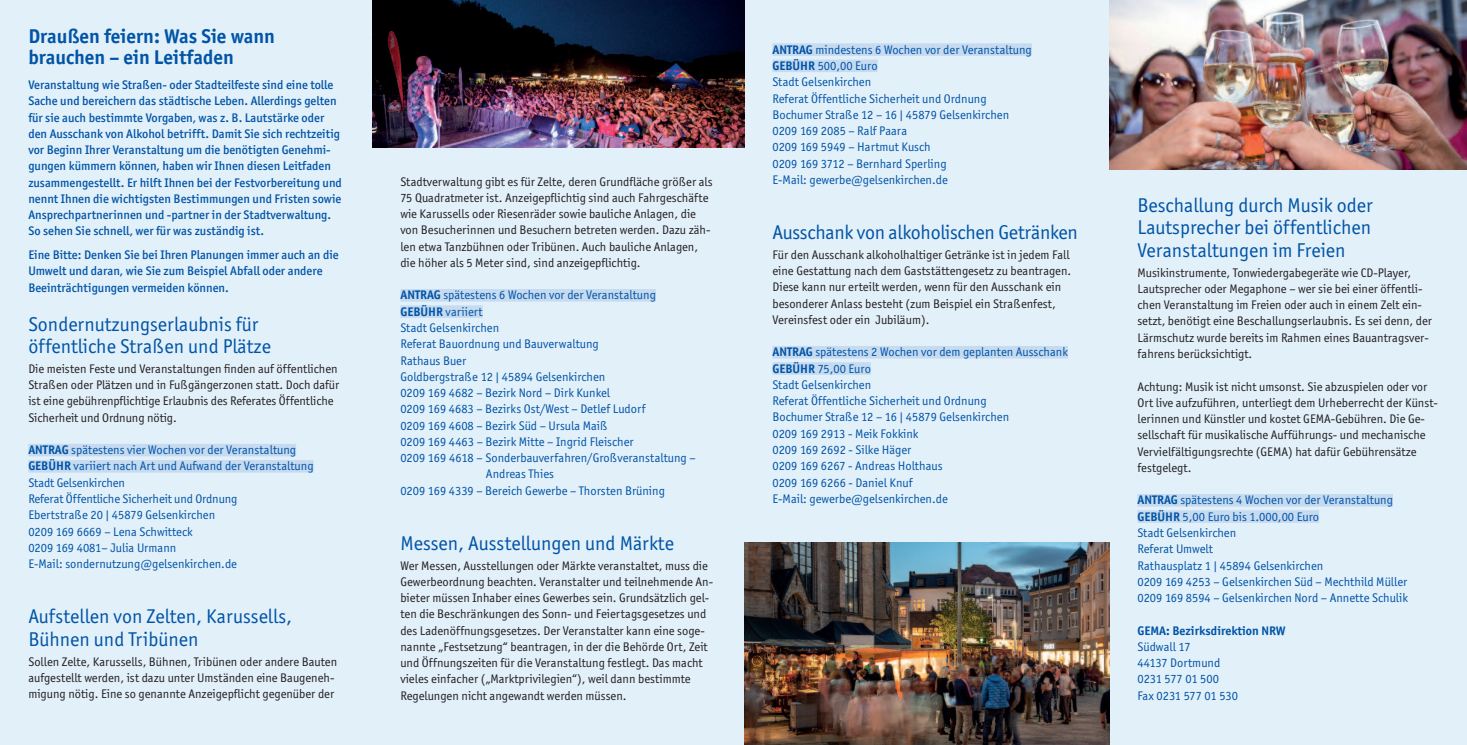
<style>
.page{position:relative;width:1467px;height:745px;background:#fff}
.page>*{position:absolute;margin:0;border:0;box-sizing:border-box;transform-origin:0 0}
.t1{font:20px/22.5px "Officina Sans ITC Std";color:#0154a6}
.t2{font:700 20px/21.2px "Officina Sans ITC Std";color:#0154a6}
.t3{font:12.5px/16.2px "Officina Sans ITC Std";color:#231f20}
.t4{font:12.5px/16.2px "Officina Sans ITC Std";color:#0154a6}
.t5{font:500 12.5px/16.2px "Officina Sans ITC Std";color:#0154a6}
.t6{font:700 12.5px "Officina Sans ITC Std";color:#0154a6}
.s1{font-weight:700}
</style>
<div class="page">
<div style="left:0;top:0;width:1467px;height:744px;background:#e2f0fa"></div>
<div style="left:28px;top:443px;width:268px;height:13px;background:#c6daf0"></div>
<div style="left:28px;top:460px;width:286px;height:12px;background:#c6daf0"></div>
<div style="left:400px;top:289px;width:256px;height:12px;background:#c6daf0"></div>
<div style="left:400px;top:305px;width:83px;height:12px;background:#c6daf0"></div>
<div style="left:772px;top:43px;width:260px;height:13px;background:#c6daf0"></div>
<div style="left:772px;top:60px;width:106px;height:12px;background:#c6daf0"></div>
<div style="left:772px;top:346px;width:296px;height:12px;background:#c6daf0"></div>
<div style="left:772px;top:362px;width:99px;height:12px;background:#c6daf0"></div>
<div style="left:1137px;top:493px;width:256px;height:13px;background:#c6daf0"></div>
<div style="left:1137px;top:510px;width:182px;height:12px;background:#c6daf0"></div>
<img style="left:1109px;top:0;width:358px;height:169px">
<img style="left:744px;top:542px;width:365px;height:202px">
<img style="left:372px;top:0;width:372px;height:147px">
<h1 class="t2" style="left:28px;top:27px;width:248px">Draußen feiern: Was Sie wann brauchen – ein Leitfaden</h1>
<p class="t5" style="left:28px;top:78px;width:315px">Veranstaltung wie Straßen- oder Stadteilfeste sind eine tolle Sache und bereichern das städtische Leben. Allerdings gelten für sie auch bestimmte Vorgaben, was z. B. Lautstärke oder den Ausschank von Alkohol betrifft. Damit Sie sich rechtzeitig vor Beginn Ihrer Veranstaltung um die benötigten Genehmi&shy;gungen kümmern können, haben wir Ihnen diesen Leitfaden zusammengestellt. Er hilft Ihnen bei der Festvorbereitung und nennt Ihnen die wichtigsten Bestimmungen und Fristen sowie Ansprechpartnerinnen und -partner in der Stadtverwaltung.<br>So sehen Sie schnell, wer für was zuständig ist.</p>
<p class="t5" style="left:28px;top:248px;width:312px">Eine Bitte: Denken Sie bei Ihren Planungen immer auch an die<br>Umwelt und daran, wie Sie zum Beispiel Abfall oder andere<br>Beeinträchtigungen vermeiden können.</p>
<h1 class="t1" style="left:28px;top:314px;width:244px">Sondernutzungserlaubnis für öffentliche Straßen und Plätze</h1>
<p class="t3" style="left:28px;top:361px;width:312px">Die meisten Feste und Veranstaltungen finden auf öffentlichen Straßen oder Plätzen und in Fußgängerzonen statt. Doch dafür ist eine gebührenpflichtige Erlaubnis des Referates Öffentliche Sicherheit und Ordnung nötig.</p>
<p class="t4" style="left:28px;top:443px;width:287px"><span class="s1">ANTRAG</span> spätestens vier Wochen vor der Veranstaltung <span class="s1">GEBÜHR</span> variiert nach Art und Aufwand der Veranstaltung Stadt Gelsenkirchen<br>Referat Öffentliche Sicherheit und Ordnung<br>Ebertstraße 20 | 45879 Gelsenkirchen<br>0209 169 6669 – Lena Schwitteck<br>0209 169 4081– Julia Urmann<br>E-Mail: sondernutzung@gelsenkirchen.de</p>
<h1 class="t1" style="left:28px;top:606px;width:265px">Aufstellen von Zelten, Karussells,<br>Bühnen und Tribünen</h1>
<p class="t3" style="left:28px;top:654px;width:310px">Sollen Zelte, Karussells, Bühnen, Tribünen oder andere Bauten aufgestellt werden, ist dazu unter Umständen eine Baugeneh&shy;migung nötig. Eine so genannte Anzeigepflicht gegenüber der</p>
<p class="t3" style="left:400px;top:174px;width:314px">Stadtverwaltung gibt es für Zelte, deren Grundfläche größer als 75 Quadratmeter ist. Anzeigepflichtig sind auch Fahrgeschäfte wie Karussells oder Riesenräder sowie bauliche Anlagen, die von Besucherinnen und Besuchern betreten werden. Dazu zäh&shy;len etwa Tanzbühnen oder Tribünen. Auch bauliche Anlagen, die höher als 5 Meter sind, sind anzeigepflichtig.</p>
<p class="t4" style="left:400px;top:288px;width:257px"><span class="s1">ANTRAG</span> spätestens 6 Wochen vor der Veranstaltung</p>
<p class="t4" style="left:400px;top:304px;width:84px"><span class="s1">GEBÜHR</span> variiert</p>
<p class="t4" style="left:400px;top:320px;width:100px">Stadt Gelsenkirchen</p>
<p class="t4" style="left:400px;top:337px;width:200px">Referat Bauordnung und Bauverwaltung</p>
<p class="t4" style="left:400px;top:353px;width:67px">Rathaus Buer</p>
<p class="t4" style="left:400px;top:369px;width:206px">Goldbergstraße 12 | 45894 Gelsenkirchen</p>
<p class="t4" style="left:400px;top:385px;width:211px">0209 169 4682 – Bezirk Nord – Dirk Kunkel</p>
<p class="t4" style="left:400px;top:402px;width:247px">0209 169 4683 – Bezirks Ost/West – Detlef Ludorf</p>
<p class="t4" style="left:400px;top:418px;width:209px">0209 169 4608 – Bezirk Süd – Ursula Maiß</p>
<p class="t4" style="left:400px;top:434px;width:235px">0209 169 4463 – Bezirk Mitte – Ingrid Fleischer</p>
<p class="t4" style="left:400px;top:450px;width:297px">0209 169 4618 – Sonderbauverfahren/Großveranstaltung –</p>
<p class="t4" style="left:486px;top:467px;width:70px">Andreas Thies</p>
<p class="t4" style="left:400px;top:483px;width:266px">0209 169 4339 – Bereich Gewerbe – Thorsten Brüning</p>
<h1 class="t1" style="left:400px;top:533px;width:275px">Messen, Ausstellungen und Märkte</h1>
<p class="t3" style="left:400px;top:558px;width:314px">Wer Messen, Ausstellungen oder Märkte veranstaltet, muss die Gewerbeordnung beachten. Veranstalter und teilnehmende An&shy;bieter müssen Inhaber eines Gewerbes sein. Grundsätzlich gel&shy;ten die Beschränkungen des Sonn- und Feiertagsgesetzes und des Ladenöffnungsgesetzes. Der Veranstalter kann eine soge&shy;nannte „Festsetzung“ beantragen, in der die Behörde Ort, Zeit und Öffnungszeiten für die Veranstaltung festlegt. Das macht vieles einfacher („Marktprivilegien“), weil dann bestimmte Regelungen nicht angewandt werden müssen.</p>
<p class="t4" style="left:772px;top:43px;width:261px"><span class="s1">ANTRAG</span> mindestens 6 Wochen vor der Veranstaltung <span class="s1">GEBÜHR</span> 500,00 Euro<br>Stadt Gelsenkirchen<br>Referat Öffentliche Sicherheit und Ordnung Bochumer Straße 12 – 16 | 45879 Gelsenkirchen 0209 169 2085 – Ralf Paara<br>0209 169 5949 – Hartmut Kusch<br>0209 169 3712 – Bernhard Sperling<br>E-Mail: gewerbe@gelsenkirchen.de</p>
<h1 class="t1" style="left:772px;top:223px;width:307px">Ausschank von alkoholischen Getränken</h1>
<p class="t3" style="left:772px;top:247px;width:300px">Für den Ausschank alkoholhaltiger Getränke ist in jedem Fall eine Gestattung nach dem Gaststättengesetz zu beantragen.<br>Diese kann nur erteilt werden, wenn für den Ausschank ein besonderer Anlass besteht (zum Beispiel ein Straßenfest, Vereinsfest oder ein Jubiläum).</p>
<p class="t4" style="left:772px;top:345px;width:297px"><span class="s1">ANTRAG</span> spätestens 2 Wochen vor dem geplanten Ausschank <span class="s1">GEBÜHR</span> 75,00 Euro<br>Stadt Gelsenkirchen<br>Referat Öffentliche Sicherheit und Ordnung<br>Bochumer Straße 12 – 16 | 45879 Gelsenkirchen<br>0209 169 2913 - Meik Fokkink<br>0209 169 2692 - Silke Häger<br>0209 169 6267 - Andreas Holthaus<br>0209 169 6266 - Daniel Knuf<br>E-Mail: gewerbe@gelsenkirchen.de</p>
<h1 class="t1" style="left:1137px;top:196px;width:237px;text-align:justify">Beschallung durch Musik oder Lautsprecher bei öffentlichen Veranstaltungen im Freien</h1>
<p class="t3" style="left:1137px;top:265px;width:296px">Musikinstrumente, Tonwiedergabegeräte wie CD-Player, Lautsprecher oder Megaphone – wer sie bei einer öffentli&shy;chen Veranstaltung im Freien oder auch in einem Zelt ein&shy;setzt, benötigt eine Beschallungserlaubnis. Es sei denn, der Lärmschutz wurde bereits im Rahmen eines Bauantragsver&shy;fahrens berücksichtigt.</p>
<p class="t3" style="left:1137px;top:379px;width:302px">Achtung: Musik ist nicht umsonst. Sie abzuspielen oder vor Ort live aufzuführen, unterliegt dem Urheberrecht der Künst&shy;lerinnen und Künstler und kostet GEMA-Gebühren. Die Ge&shy;sellschaft für musikalische Aufführungs- und mechanische Vervielfältigungsrechte (GEMA) hat dafür Gebührensätze festgelegt.</p>
<p class="t4" style="left:1137px;top:493px;width:272px"><span class="s1">ANTRAG</span> spätestens 4 Wochen vor der Veranstaltung <span class="s1">GEBÜHR</span> 5,00 Euro bis 1.000,00 Euro<br>Stadt Gelsenkirchen<br>Referat Umwelt<br>Rathausplatz 1 | 45894 Gelsenkirchen<br>0209 169 4253 – Gelsenkirchen Süd – Mechthild Müller 0209 169 8594 – Gelsenkirchen Nord – Annette Schulik</p>
<p class="t6" style="left:1137px;top:625px;width:150px">GEMA: Bezirksdirektion NRW</p>
<p class="t4" style="left:1137px;top:639px;width:102px">Südwall 17<br>44137 Dortmund<br>0231 577 01 500<br>Fax 0231 577 01 530</p>
</div>
